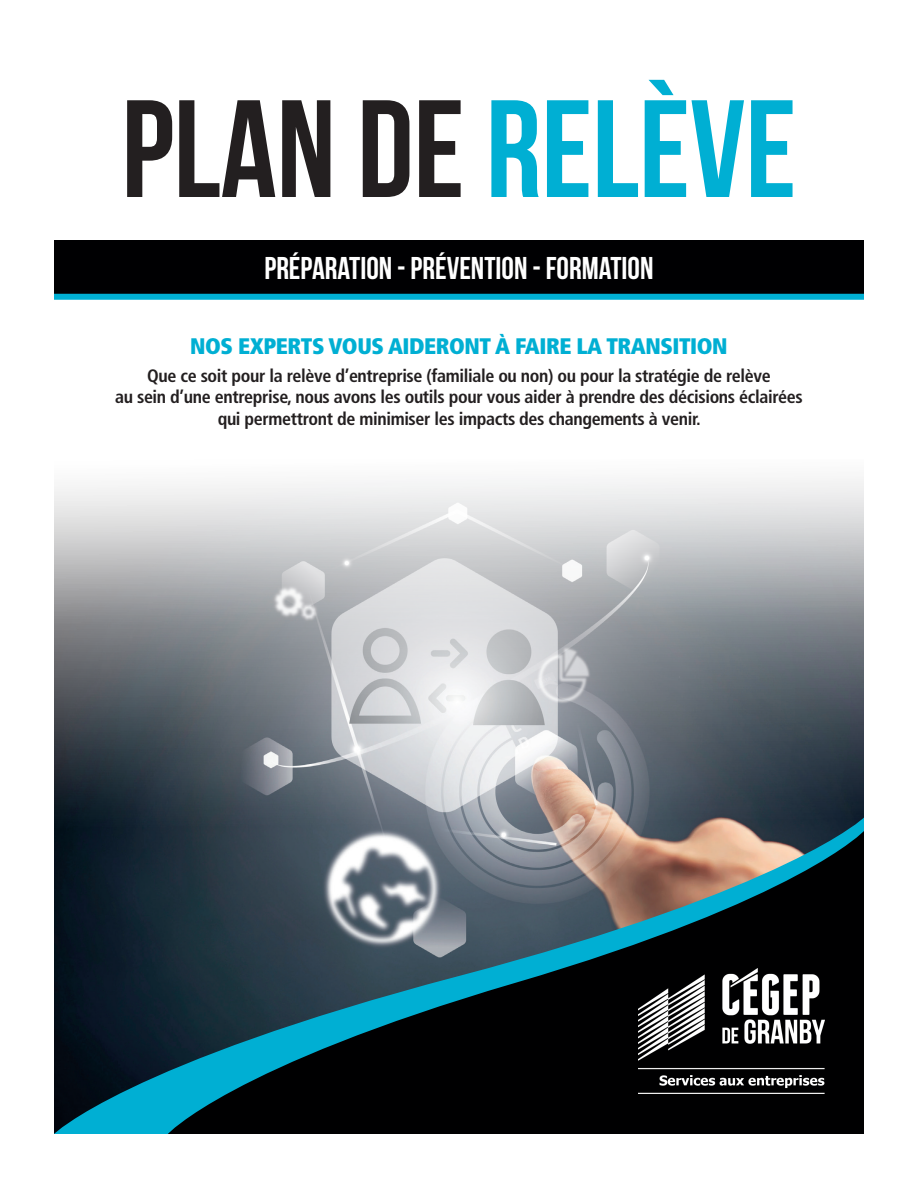
<style>
.page{position:relative;width:918px;height:1188px;background:#fff}
.page>*{position:absolute;margin:0;border:0;box-sizing:border-box;transform-origin:0 0}
.t1{font:138.15px "Bebas Neue";color:#231f20}
.t2{font:31.5px "Bebas Neue";color:#fff}
.t3{font:900 condensed 22.5px "Frutiger LT Std";letter-spacing:-.02em;color:#00afd3}
.t4{font:700 condensed 18px/21.6px "Frutiger LT Std";letter-spacing:-.02em;color:#231f20;text-align:center}
.s1{color:#00afd3}
</style>
<div class="page">
<div style="left:54px;top:240px;width:810px;height:54px;background:#000002"></div>
<div style="left:54px;top:294px;width:810px;height:6px;background:#00afd3"></div>
<img style="left:54px;top:479px;width:810px;height:339px">
<svg style="left:54px;top:818px;width:810px;height:316px;background:#1b3543"></svg>
<svg style="left:168px;top:831px;width:696px;height:303px;background:#2a3e45"></svg>
<img style="left:639px;top:969px;width:185px;height:125px">
<h1 class="t1" style="left:122px;top:73px;width:676px">PLAN DE <span class="s1">RELÈVE</span></h1>
<h2 class="t2" style="left:264px;top:251px;width:391px">PRÉPARATION - PRÉVENTION - FORMATION</h2>
<p class="t3" style="left:190px;top:332px;width:539px">NOS EXPERTS VOUS AIDERONT À FAIRE LA TRANSITION</p>
<p class="t4" style="left:115px;top:365px;width:689px">Que ce soit pour la relève d’entreprise (familiale ou non) ou pour la stratégie de relève<br>au sein d’une entreprise, nous avons les outils pour vous aider à prendre des décisions éclairées qui permettront de minimiser les impacts des changements à venir.</p>
</div>
